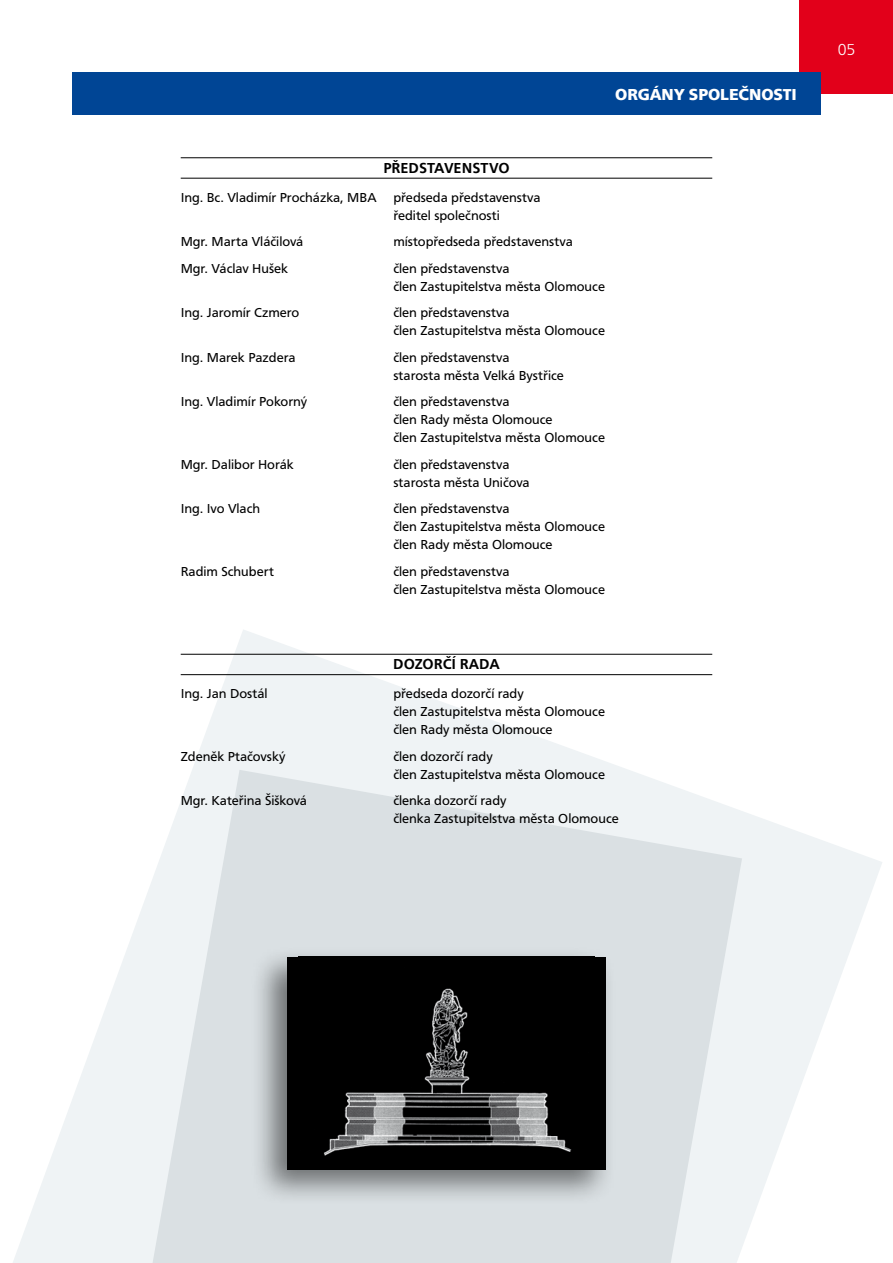
<style>
.page{position:relative;width:893px;height:1263px;background:#fff}
.page>*{position:absolute;margin:0;border:0;box-sizing:border-box;transform-origin:0 0}
.t1{font:700 16.5px "Frutus TEE";letter-spacing:-.005em;color:#fff}
.t2{font:16.5px "Frutus TEE Ligh";color:#fff}
.t3{font:500 15px "Frutus TEE";color:#000}
.t4{font:13.5px/18px "Frutus TEE";color:#000}
</style>
<div class="page">
<div style="left:799px;top:0;width:94px;height:94px;background:#e2001a"></div>
<svg style="left:13px;top:630px;width:869px;height:633px"></svg>
<svg style="left:153px;top:770px;width:589px;height:493px;fill:#dae0e3"></svg>
<hr style="left:181px;top:157px;width:531px;height:1px;background:#000">
<hr style="left:181px;top:178px;width:531px;height:1px;background:#000">
<hr style="left:181px;top:654px;width:531px;height:1px;background:#000">
<hr style="left:181px;top:674px;width:531px;height:1px;background:#000">
<div style="left:72px;top:72px;width:749px;height:43px;background:#004595"></div>
<div style="left:249px;top:944px;width:376px;height:270px;background:#000;opacity:.5"></div>
<div style="left:287px;top:957px;width:319px;height:212px;background:#000"></div>
<img style="left:324px;top:988px;width:248px;height:168px">
<p class="t1" style="left:615px;top:85px;width:183px">ORGÁNY SPOLEČNOSTI</p>
<p class="t3" style="left:383px;top:160px;width:128px">PŘEDSTAVENSTVO</p>
<p class="t4" style="left:393px;top:188px;width:149px;text-indent:-213px">Ing. Bc. Vladimír Procházka, MBA předseda představenstva ředitel společnosti</p>
<p class="t4" style="left:181px;top:233px;width:124px">Mgr. Marta Vláčilová</p>
<p class="t4" style="left:393px;top:233px;width:181px">místopředseda představenstva</p>
<p class="t4" style="left:181px;top:259px;width:109px">Mgr. Václav Hušek</p>
<p class="t4" style="left:393px;top:259px;width:213px">člen představenstva<br>člen Zastupitelstva města Olomouce</p>
<p class="t4" style="left:181px;top:304px;width:120px">Ing. Jaromír Czmero</p>
<p class="t4" style="left:393px;top:304px;width:213px">člen představenstva<br>člen Zastupitelstva města Olomouce</p>
<p class="t4" style="left:181px;top:348px;width:116px">Ing. Marek Pazdera</p>
<p class="t4" style="left:393px;top:348px;width:172px">člen představenstva<br>starosta města Velká Bystřice</p>
<p class="t4" style="left:181px;top:393px;width:128px">Ing. Vladimír Pokorný</p>
<p class="t4" style="left:393px;top:393px;width:213px">člen představenstva<br>člen Rady města Olomouce<br>člen Zastupitelstva města Olomouce</p>
<p class="t4" style="left:181px;top:455px;width:115px">Mgr. Dalibor Horák</p>
<p class="t4" style="left:393px;top:455px;width:138px">člen představenstva starosta města Uničova</p>
<p class="t4" style="left:181px;top:500px;width:81px">Ing. Ivo Vlach</p>
<p class="t4" style="left:393px;top:500px;width:213px">člen představenstva<br>člen Zastupitelstva města Olomouce člen Rady města Olomouce</p>
<p class="t4" style="left:181px;top:562px;width:95px">Radim Schubert</p>
<p class="t4" style="left:393px;top:562px;width:213px">člen představenstva<br>člen Zastupitelstva města Olomouce</p>
<p class="t3" style="left:393px;top:656px;width:108px">DOZORČÍ RADA</p>
<p class="t4" style="left:181px;top:685px;width:88px">Ing. Jan Dostál</p>
<p class="t4" style="left:393px;top:685px;width:213px">předseda dozorčí rady<br>člen Zastupitelstva města Olomouce člen Rady města Olomouce</p>
<p class="t4" style="left:181px;top:747px;width:106px">Zdeněk Ptačovský</p>
<p class="t4" style="left:393px;top:747px;width:213px">člen dozorčí rady<br>člen Zastupitelstva města Olomouce</p>
<p class="t4" style="left:181px;top:792px;width:128px">Mgr. Kateřina Šišková</p>
<p class="t4" style="left:393px;top:792px;width:227px">členka dozorčí rady<br>členka Zastupitelstva města Olomouce</p>
<p class="t2" style="left:838px;top:41px;width:19px">05</p>
</div>
